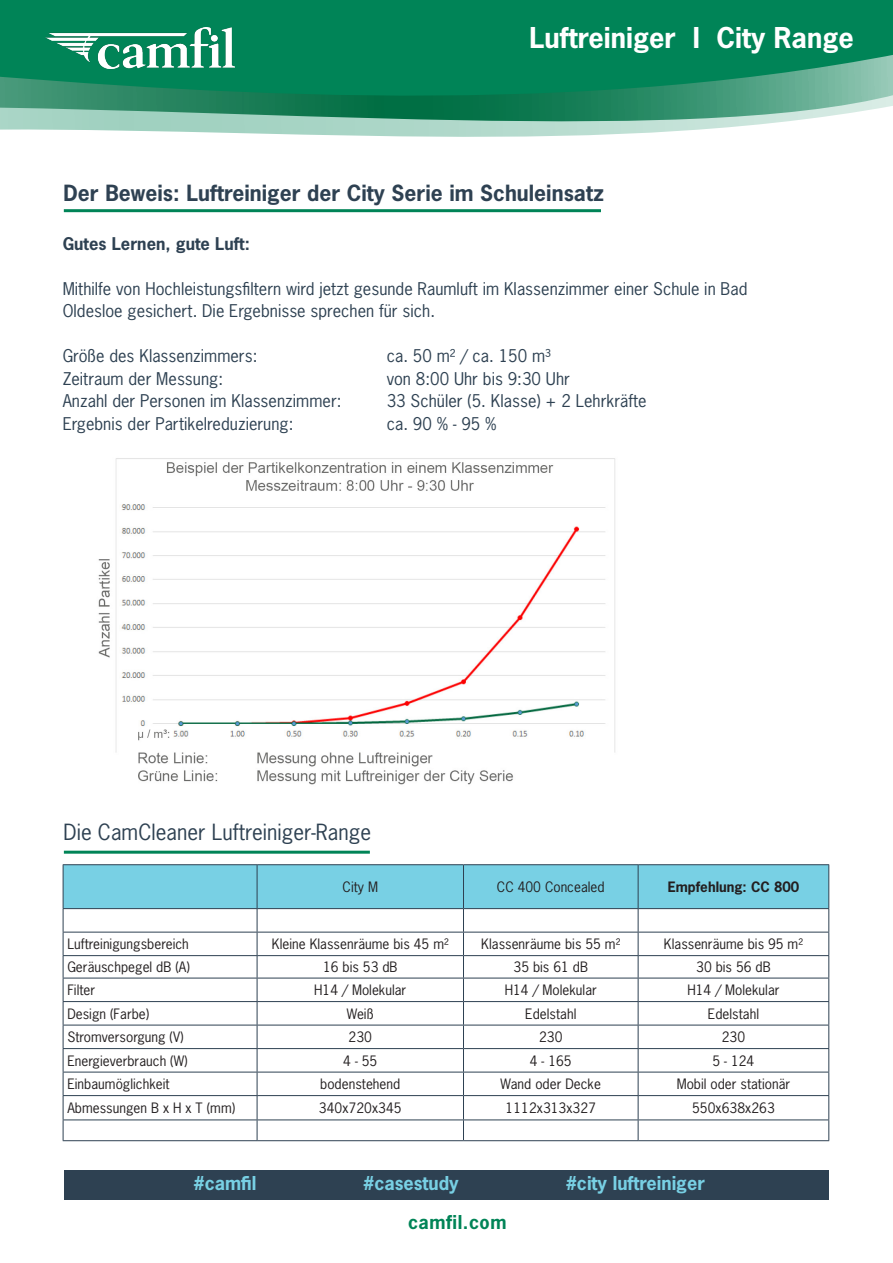
<style>
.page{position:relative;width:893px;height:1263px;background:#fff}
.page>*{position:absolute;margin:0;border:0;box-sizing:border-box;transform-origin:0 0}
.t1{font:700 27px "News Gothic Std";color:#fff}
.t2{font:700 21px "News Gothic Std";color:#2e4152}
.t3{font:21px "News Gothic Std";color:#2e4152}
.t4{font:700 18px "News Gothic Std";color:#78d0e4}
.t5{font:700 18px "News Gothic Std";letter-spacing:.03em;color:#008457}
.t6{font:16.5px/22.5px "News Gothic Std";color:#2e4152}
.t7{font:700 16.5px "News Gothic Std";color:#2e4152}
.t8{font:13.5px "News Gothic Std";color:#231f20}
.t9{font:700 13.5px "News Gothic Std";color:#231f20}
</style>
<div class="page">
<svg style="left:0;top:0;width:893px;height:137px;background:#2e9672"></svg>
<hr style="left:463px;top:864px;width:175px;height:1px;background:#2e4152">
<hr style="left:257px;top:864px;width:206px;height:1px;background:#2e4152">
<hr style="left:63px;top:864px;width:194px;height:1px;background:#2e4152">
<hr style="left:638px;top:864px;width:191px;height:1px;background:#2e4152">
<hr style="left:63px;top:1140px;width:194px;height:1px;background:#2e4152">
<hr style="left:257px;top:1140px;width:206px;height:1px;background:#2e4152">
<hr style="left:463px;top:1140px;width:175px;height:1px;background:#2e4152">
<hr style="left:638px;top:1140px;width:191px;height:1px;background:#2e4152">
<svg style="left:63px;top:865px;width:766px;height:275px"></svg>
<hr style="left:63px;top:1001px;width:194px;height:1px;background:#2e4152">
<img style="left:45px;top:27px;width:190px;height:41px">
<hr style="left:64px;top:851px;width:306px;height:3px;background:#008457">
<hr style="left:64px;top:209px;width:537px;height:3px;background:#008457">
<div style="left:64px;top:1170px;width:764px;height:30px;background:#2e4152"></div>
<img style="left:98px;top:458px;width:517px;height:327px">
<p class="t1" style="left:530px;top:20px;width:326px">Luftreiniger I City Range</p>
<p class="t2" style="left:64px;top:179px;width:542px">Der Beweis: Luftreiniger der City Serie im Schuleinsatz</p>
<p class="t7" style="left:63px;top:233px;width:189px">Gutes Lernen, gute Luft:</p>
<p class="t6" style="left:63px;top:277px;width:686px">Mithilfe von Hochleistungsfiltern wird jetzt gesunde Raumluft im Klassenzimmer einer Schule in Bad<br>Oldesloe gesichert. Die Ergebnisse sprechen für sich.</p>
<p class="t6" style="left:63px;top:345px;width:196px">Größe des Klassenzimmers:</p>
<p class="t6" style="left:387px;top:345px;width:166px">ca. 50 m² / ca. 150 m³</p>
<p class="t6" style="left:63px;top:367px;width:162px">Zeitraum der Messung:</p>
<p class="t6" style="left:387px;top:367px;width:185px">von 8:00 Uhr bis 9:30 Uhr</p>
<p class="t6" style="left:63px;top:390px;width:280px">Anzahl der Personen im Klassenzimmer:</p>
<p class="t6" style="left:387px;top:390px;width:261px">33 Schüler (5. Klasse) + 2 Lehrkräfte</p>
<p class="t6" style="left:63px;top:412px;width:232px">Ergebnis der Partikelreduzierung:</p>
<p class="t6" style="left:387px;top:412px;width:111px">ca. 90 % - 95 %</p>
<p class="t3" style="left:64px;top:819px;width:309px">Die CamCleaner Luftreiniger-Range</p>
<p class="t8" style="left:343px;top:878px;width:37px">City M</p>
<p class="t8" style="left:497px;top:878px;width:109px">CC 400 Concealed</p>
<p class="t9" style="left:668px;top:878px;width:133px">Empfehlung: CC 800</p>
<p class="t8" style="left:67px;top:935px;width:123px">Luftreinigungsbereich</p>
<p class="t8" style="left:272px;top:935px;width:178px">Kleine Klassenräume bis 45 m²</p>
<p class="t8" style="left:481px;top:935px;width:141px">Klassenräume bis 55 m²</p>
<p class="t8" style="left:664px;top:935px;width:141px">Klassenräume bis 95 m²</p>
<p class="t8" style="left:67px;top:958px;width:124px">Geräuschpegel dB (A)</p>
<p class="t8" style="left:323px;top:958px;width:76px">16 bis 53 dB</p>
<p class="t8" style="left:513px;top:958px;width:76px">35 bis 61 dB</p>
<p class="t8" style="left:696px;top:958px;width:76px">30 bis 56 dB</p>
<p class="t8" style="left:67px;top:981px;width:29px">Filter</p>
<p class="t8" style="left:314px;top:981px;width:94px">H14 / Molekular</p>
<p class="t8" style="left:505px;top:981px;width:94px">H14 / Molekular</p>
<p class="t8" style="left:687px;top:981px;width:94px">H14 / Molekular</p>
<p class="t8" style="left:67px;top:1005px;width:84px">Design (Farbe)</p>
<p class="t8" style="left:347px;top:1005px;width:28px">Weiß</p>
<p class="t8" style="left:525px;top:1005px;width:53px">Edelstahl</p>
<p class="t8" style="left:708px;top:1005px;width:53px">Edelstahl</p>
<p class="t8" style="left:67px;top:1028px;width:118px">Stromversorgung (V)</p>
<p class="t8" style="left:349px;top:1028px;width:25px">230</p>
<p class="t8" style="left:539px;top:1028px;width:25px">230</p>
<p class="t8" style="left:722px;top:1028px;width:25px">230</p>
<p class="t8" style="left:67px;top:1052px;width:122px">Energieverbrauch (W)</p>
<p class="t8" style="left:343px;top:1052px;width:36px">4 - 55</p>
<p class="t8" style="left:530px;top:1052px;width:43px">4 - 165</p>
<p class="t8" style="left:713px;top:1052px;width:43px">5 - 124</p>
<p class="t8" style="left:67px;top:1075px;width:104px">Einbaumöglichkeit</p>
<p class="t8" style="left:320px;top:1075px;width:82px">bodenstehend</p>
<p class="t8" style="left:501px;top:1075px;width:102px">Wand oder Decke</p>
<p class="t8" style="left:677px;top:1075px;width:115px">Mobil oder stationär</p>
<p class="t8" style="left:67px;top:1099px;width:169px">Abmessungen B x H x T (mm)</p>
<p class="t8" style="left:319px;top:1099px;width:84px">340x720x345</p>
<p class="t8" style="left:506px;top:1099px;width:92px">1112x313x327</p>
<p class="t8" style="left:692px;top:1099px;width:84px">550x638x263</p>
<p class="t4" style="left:193px;top:1171px;width:64px">#camfil</p>
<p class="t4" style="left:363px;top:1171px;width:97px">#casestudy</p>
<p class="t4" style="left:566px;top:1171px;width:141px">#city luftreiniger</p>
<p class="t5" style="left:408px;top:1210px;width:100px">camfil.com</p>
</div>
